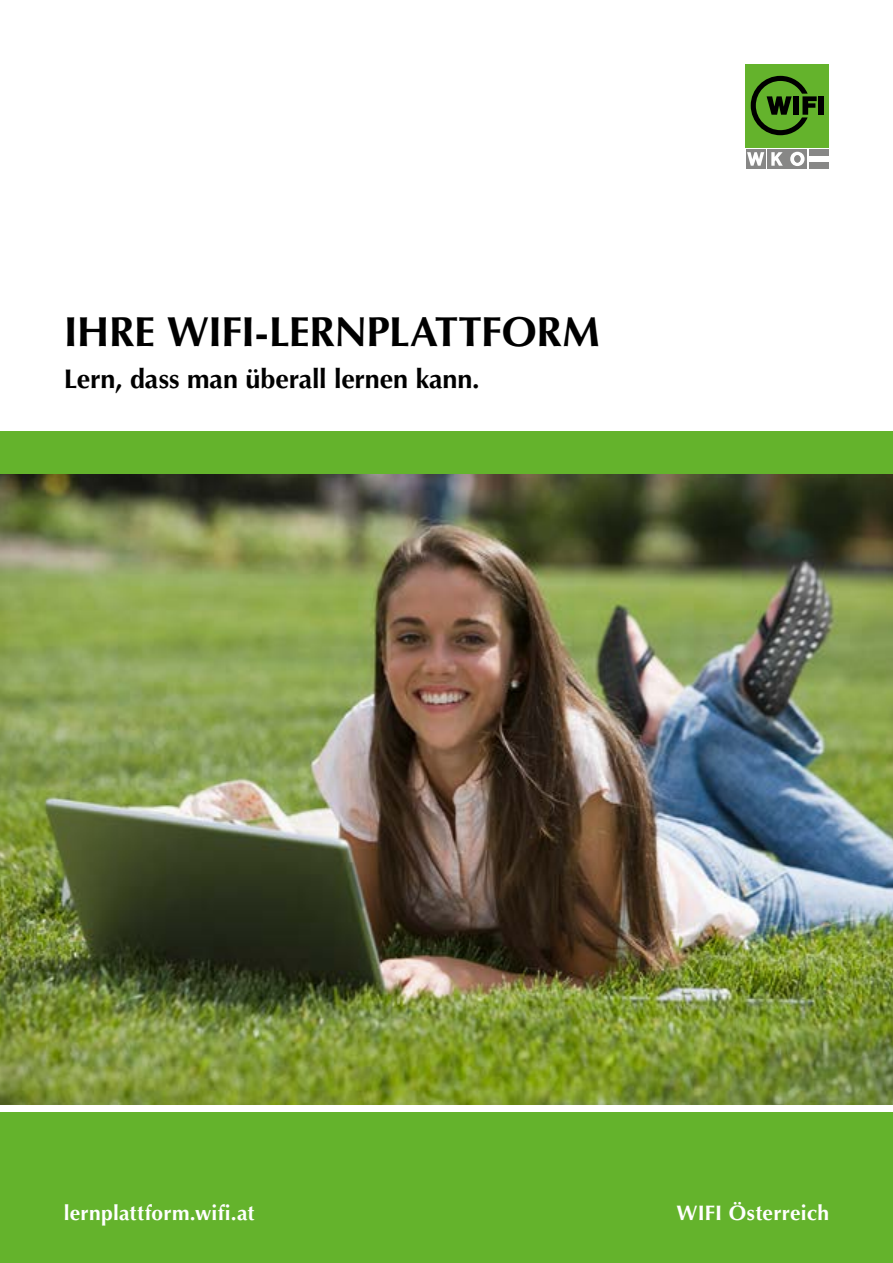
<style>
.page{position:relative;width:893px;height:1263px;background:#fff}
.page>*{position:absolute;margin:0;border:0;box-sizing:border-box;transform-origin:0 0}
.t1{font:700 42px "Optima LT Std";letter-spacing:-.015em;color:#000}
.t2{font:700 27px "Optima LT Std";letter-spacing:-.005em;color:#000}
.t3{font:700 21px "Optima LT Std";letter-spacing:.01em;color:#fff}
</style>
<div class="page">
<img style="left:0;top:474px;width:893px;height:631px">
<div style="left:0;top:1105px;width:893px;height:158px;background:#64b32c"></div>
<div style="left:0;top:1105px;width:893px;height:6px;background:#fff"></div>
<div style="left:746px;top:64px;width:83px;height:83px;background:#64b32c"></div>
<div style="left:787px;top:149px;width:20px;height:20px;background:#878786"></div>
<div style="left:767px;top:149px;width:19px;height:20px;background:#878786"></div>
<svg style="left:771px;top:152px;width:12px;height:14px"></svg>
<div style="left:746px;top:149px;width:20px;height:20px;background:#878786"></div>
<svg style="left:747px;top:152px;width:17px;height:14px"></svg>
<div style="left:809px;top:149px;width:20px;height:7px;background:#878786"></div>
<div style="left:809px;top:162px;width:20px;height:7px;background:#878786"></div>
<div style="left:818px;top:96px;width:6px;height:19px;background:#000"></div>
<svg style="left:751px;top:76px;width:66px;height:59px"></svg>
<svg style="left:790px;top:152px;width:15px;height:14px"></svg>
<div style="left:794px;top:155px;width:6px;height:8px;background:#878786;border-radius:50%"></div>
<div style="left:0;top:431px;width:893px;height:43px;background:#64b32c"></div>
<h1 class="t1" style="left:64px;top:308px;width:537px">IHRE WIFI-LERNPLATTFORM</h1>
<p class="t2" style="left:64px;top:364px;width:417px">Lern, dass man überall lernen kann.</p>
<p class="t3" style="left:64px;top:1201px;width:192px">lernplattform.wifi.at</p>
<p class="t3" style="left:677px;top:1201px;width:154px">WIFI Österreich</p>
</div>
